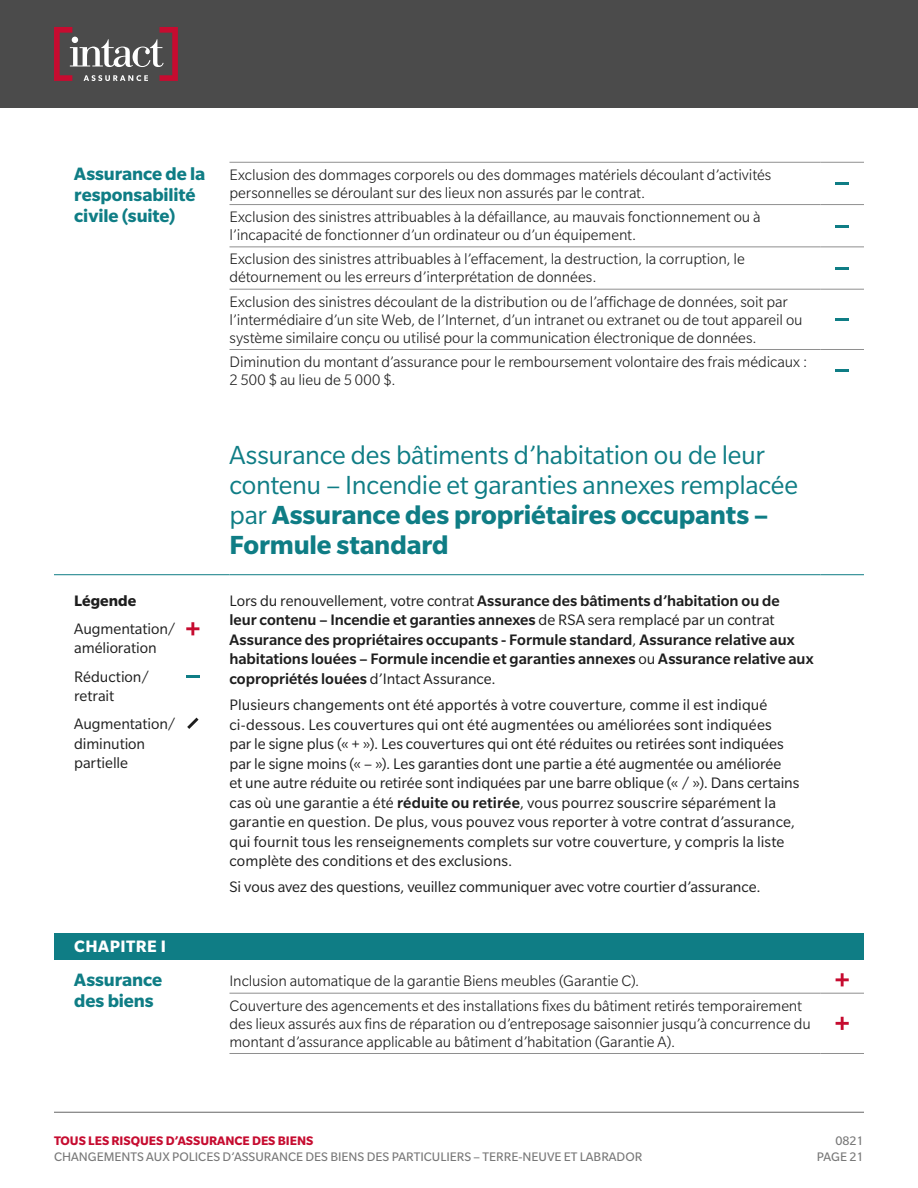
<style>
.page{position:relative;width:918px;height:1188px;background:#fff}
.page>*{position:absolute;margin:0;border:0;box-sizing:border-box;transform-origin:0 0}
.t1{font:28.5px/30px "Slate Std";letter-spacing:-.01em;color:#0f7d85}
.t2{font:700 19.5px/21px "Slate Std";letter-spacing:-.005em;color:#0f7d85}
.t3{font:700 18px "Slate Std";letter-spacing:.03em;color:#fff}
.Body__table{font:300 16.5px/18px "Slate Std";letter-spacing:-.005em;color:#1e1e1e}
.Body__Intro{font:16.5px/19.5px "Slate Std";color:#1e1e1e}
.Body__Intro-2{font:500 16.5px/19.5px "Slate Std";letter-spacing:-.005em;color:#1e1e1e}
.Legend{font:16.5px/19.5px "Slate Std";letter-spacing:-.005em;color:#1e1e1e}
.Legend-2{font:700 16.5px "Slate Std";color:#1e1e1e}
.t4{font:13.5px/16.2px "Slate Std";color:#787878;text-align:right}
.t5{font:700 13.5px "Slate Std";color:#c60c30}
.s1{font-weight:700}
.s2{font-weight:400}
.s3{font-weight:500}
</style>
<div class="page">
<div style="left:0;top:0;width:918px;height:108px;background:#4b4b4b"></div>
<hr style="left:54px;top:1112px;width:810px;height:1px;background:#666">
<svg style="left:54px;top:27px;width:124px;height:54px"></svg>
<div style="left:54px;top:933px;width:810px;height:27px;background:#0f7d85"></div>
<hr style="left:820px;top:993px;width:44px;height:1px;background:#8f8f8f">
<hr style="left:54px;top:574px;width:175px;height:1px;background:#0f7d85">
<hr style="left:229px;top:574px;width:591px;height:1px;background:#0f7d85">
<hr style="left:820px;top:574px;width:44px;height:1px;background:#0f7d85">
<hr style="left:229px;top:162px;width:591px;height:1px;background:#8f8f8f">
<hr style="left:820px;top:162px;width:44px;height:1px;background:#8f8f8f">
<hr style="left:229px;top:204px;width:591px;height:1px;background:#8f8f8f">
<hr style="left:820px;top:204px;width:44px;height:1px;background:#8f8f8f">
<hr style="left:229px;top:247px;width:591px;height:1px;background:#8f8f8f">
<hr style="left:820px;top:247px;width:44px;height:1px;background:#8f8f8f">
<hr style="left:229px;top:289px;width:591px;height:1px;background:#8f8f8f">
<hr style="left:820px;top:289px;width:44px;height:1px;background:#8f8f8f">
<hr style="left:229px;top:349px;width:591px;height:1px;background:#8f8f8f">
<hr style="left:820px;top:349px;width:44px;height:1px;background:#8f8f8f">
<hr style="left:229px;top:993px;width:591px;height:1px;background:#8f8f8f">
<hr style="left:229px;top:1053px;width:591px;height:1px;background:#8f8f8f">
<hr style="left:820px;top:1053px;width:44px;height:1px;background:#8f8f8f">
<svg style="left:836px;top:182px;width:13px;height:3px"></svg>
<svg style="left:836px;top:225px;width:13px;height:2px"></svg>
<svg style="left:836px;top:267px;width:13px;height:3px"></svg>
<svg style="left:836px;top:318px;width:13px;height:3px"></svg>
<svg style="left:836px;top:370px;width:13px;height:2px"></svg>
<svg style="left:187px;top:718px;width:12px;height:11px"></svg>
<svg style="left:186px;top:675px;width:13px;height:3px"></svg>
<svg style="left:186px;top:622px;width:13px;height:13px"></svg>
<svg style="left:836px;top:973px;width:13px;height:13px"></svg>
<svg style="left:836px;top:1017px;width:13px;height:13px"></svg>
<h2 class="t2" style="left:74px;top:163px;width:133px">Assurance de la responsabilité civile (suite)</h2>
<p class="Body__table" style="left:229px;top:166px;width:543px">Exclusion des dommages corporels ou des dommages matériels découlant d’activités personnelles se déroulant sur des lieux non assurés par le contrat.</p>
<p class="Body__table" style="left:229px;top:208px;width:533px">Exclusion des sinistres attribuables à la défaillance, au mauvais fonctionnement ou à l’incapacité de fonctionner d’un ordinateur ou d’un équipement.</p>
<p class="Body__table" style="left:229px;top:250px;width:517px">Exclusion des sinistres attribuables à l’effacement, la destruction, la corruption, le détournement ou les erreurs d’interprétation de données.</p>
<p class="Body__table" style="left:229px;top:292px;width:575px">Exclusion des sinistres découlant de la distribution ou de l’affichage de données, soit par l’intermédiaire d’un site Web, de l’Internet, d’un intranet ou extranet ou de tout appareil ou système similaire conçu ou utilisé pour la communication électronique de données.</p>
<p class="Body__table" style="left:229px;top:353px;width:579px">Diminution du montant d’assurance pour le remboursement volontaire des frais médicaux :<br>2 500 $ au lieu de 5 000 $.</p>
<p class="Legend-2" style="left:74px;top:592px;width:64px">Légende</p>
<p class="Legend" style="left:74px;top:619px;width:103px">Augmentation/ amélioration</p>
<p class="Legend" style="left:74px;top:666px;width:77px">Réduction/ retrait</p>
<p class="Legend" style="left:74px;top:714px;width:103px">Augmentation/ diminution partielle</p>
<p class="t1" style="left:229px;top:440px;width:570px">Assurance des bâtiments d’habitation ou de leur contenu – Incendie et garanties annexes remplacée par <span class="s1">Assurance des propriétaires occupants – Formule standard</span></p>
<p class="Body__Intro-2" style="left:229px;top:591px;width:586px"><span class="s2">Lors du renouvellement, votre contrat</span> Assurance des bâtiments d’habitation ou de<br>leur contenu – Incendie et garanties annexes <span class="s2">de RSA sera remplacé par un contrat </span>Assurance des propriétaires occupants - Formule standard<span class="s2">,</span> Assurance relative aux habitations louées – Formule incendie et garanties annexes <span class="s2">ou</span> Assurance relative aux copropriétés louées <span class="s2">d’Intact Assurance.</span></p>
<p class="Body__Intro" style="left:229px;top:695px;width:571px">Plusieurs changements ont été apportés à votre couverture, comme il est indiqué ci-dessous. Les couvertures qui ont été augmentées ou améliorées sont indiquées<br>par le signe plus (« + »). Les couvertures qui ont été réduites ou retirées sont indiquées par le signe moins (« – »). Les garanties dont une partie a été augmentée ou améliorée<br>et une autre réduite ou retirée sont indiquées par une barre oblique (« / »). Dans certains cas où une garantie a été <span class="s3">réduite ou retirée</span>, vous pourrez souscrire séparément la garantie en question. De plus, vous pouvez vous reporter à votre contrat d’assurance, qui fournit tous les renseignements complets sur votre couverture, y compris la liste complète des conditions et des exclusions.</p>
<p class="Body__Intro" style="left:229px;top:877px;width:533px">Si vous avez des questions, veuillez communiquer avec votre courtier d’assurance.</p>
<h1 class="t3" style="left:74px;top:937px;width:93px">CHAPITRE I</h1>
<h2 class="t2" style="left:74px;top:969px;width:90px">Assurance des biens</h2>
<p class="Body__table" style="left:229px;top:972px;width:411px">Inclusion automatique de la garantie Biens meubles (Garantie C).</p>
<p class="Body__table" style="left:229px;top:996px;width:583px">Couverture des agencements et des installations fixes du bâtiment retirés temporairement des lieux assurés aux fins de réparation ou d’entreposage saisonnier jusqu’à concurrence du montant d’assurance applicable au bâtiment d’habitation (Garantie A).</p>
<p class="t5" style="left:54px;top:1133px;width:261px">TOUS LES RISQUES D’ASSURANCE DES BIENS</p>
<p class="t4" style="left:54px;top:1149px;width:590px">CHANGEMENTS AUX POLICES D’ASSURANCE DES BIENS DES PARTICULIERS – TERRE-NEUVE ET LABRADOR</p>
<p class="t4" style="left:817px;top:1132px;width:48px">0821<br>PAGE 21</p>
</div>
